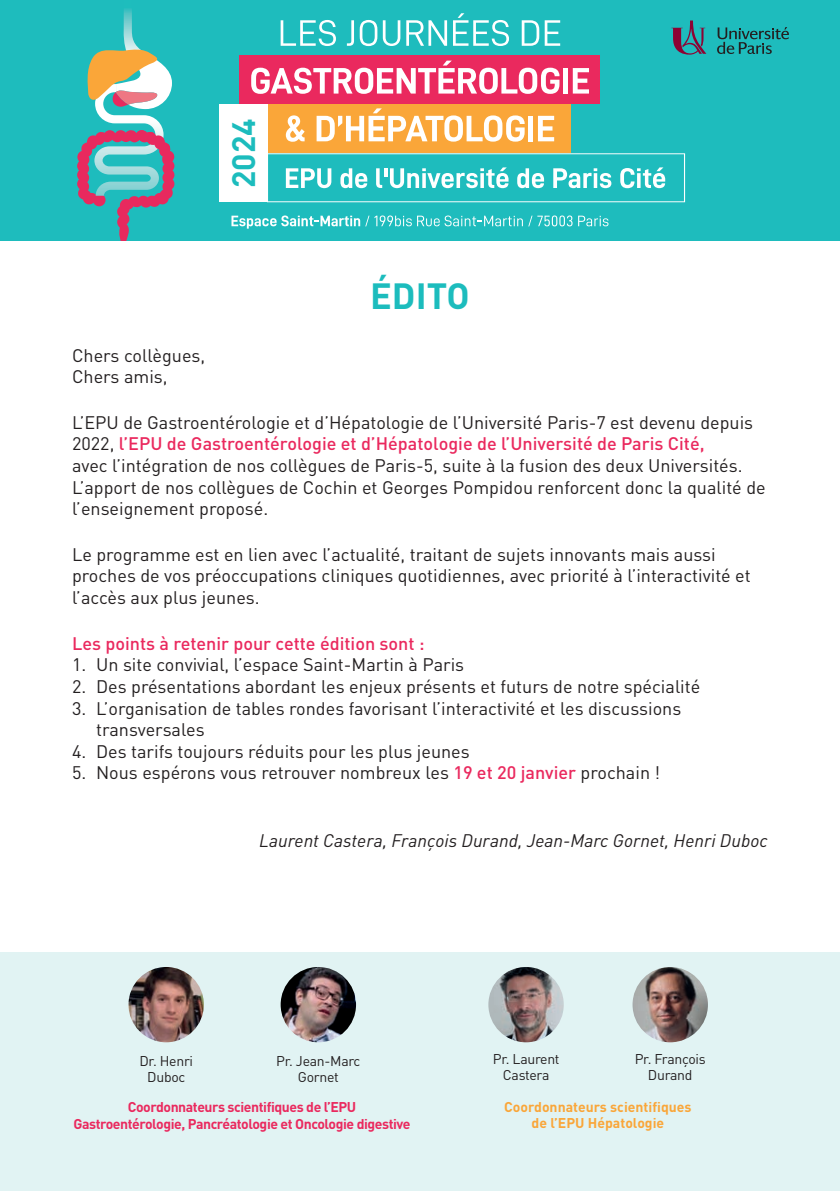
<style>
.page{position:relative;width:840px;height:1191px;background:#fff}
.page>*{position:absolute;margin:0;border:0;box-sizing:border-box;transform-origin:0 0}
.t1{font:700 36px "DIN Pro";color:#1cbcbd}
.t2{font:700 32px "DIN Pro";color:#1cbcbd}
.t3{font:18px/21.6px "DIN Pro";color:#231f20}
.t4{font:italic 18px "DIN Pro";color:#231f20}
.t5{font:500 18px "DIN Pro";color:#ea295e}
.t6{font:700 14px/16.8px "DIN Pro";letter-spacing:-.03em;color:#ea295e;text-align:center}
.t7{font:14px "DIN Pro";letter-spacing:-.02em;color:#231f20}
.t8{font:700 14px/16.8px "DIN Pro";color:#faa639;text-align:center}
.s1{font-weight:500;color:#ea295e}
</style>
<div class="page">
<div style="left:0;top:0;width:839px;height:240px;background:#1ebcbd"></div>
<svg style="left:231px;top:215px;width:180px;height:14px"></svg>
<svg style="left:417px;top:215px;width:105px;height:11px"></svg>
<svg style="left:528px;top:215px;width:80px;height:11px"></svg>
<div style="left:0;top:952px;width:839px;height:239px;background:#e1f3f3"></div>
<img style="left:128px;top:967px;width:76px;height:75px;border-radius:38px">
<img style="left:280px;top:967px;width:76px;height:75px;border-radius:38px">
<img style="left:488px;top:967px;width:75px;height:75px;border-radius:38px">
<img style="left:632px;top:967px;width:75px;height:75px;border-radius:38px">
<div style="left:240px;top:55px;width:359px;height:49px;background:#ea295e"></div>
<div style="left:268px;top:104px;width:303px;height:49px;background:#faa639"></div>
<svg style="left:280px;top:20px;width:56px;height:26px"></svg>
<svg style="left:347px;top:20px;width:53px;height:26px"></svg>
<svg style="left:406px;top:20px;width:41px;height:26px"></svg>
<svg style="left:453px;top:13px;width:55px;height:33px"></svg>
<svg style="left:521px;top:20px;width:39px;height:26px"></svg>
<svg style="left:251px;top:61px;width:308px;height:33px"></svg>
<div style="left:563px;top:68px;width:5px;height:26px;background:#fff"></div>
<svg style="left:572px;top:68px;width:16px;height:26px"></svg>
<svg style="left:286px;top:115px;width:18px;height:27px"></svg>
<svg style="left:316px;top:108px;width:208px;height:34px"></svg>
<div style="left:528px;top:116px;width:5px;height:25px;background:#fff"></div>
<svg style="left:538px;top:116px;width:16px;height:25px"></svg>
<svg style="left:77px;top:9px;width:97px;height:231px"></svg>
<div style="left:219px;top:104px;width:49px;height:98px;background:#fff"></div>
<svg style="left:268px;top:153px;width:416px;height:49px"></svg>
<svg style="left:671px;top:21px;width:35px;height:34px"></svg>
<svg style="left:717px;top:27px;width:71px;height:27px"></svg>
<h2 class="t2" style="left:217px;top:188px;width:71px;rotate:-90deg">2024</h2>
<h1 class="t1" style="left:370px;top:266px;width:101px">ÉDITO</h1>
<p class="t3" style="left:72px;top:342px;width:135px">Chers collègues,<br>Chers amis,</p>
<p class="t3" style="left:72px;top:410px;width:694px">L’EPU de Gastroentérologie et d’Hépatologie de l’Université Paris-7 est devenu depuis 2022, <span class="s1">l’EPU de Gastroentérologie et d’Hépatologie de l’Université de Paris Cité,<br></span>avec l’intégration de nos collègues de Paris-5, suite à la fusion des deux Universités.<br>L’apport de nos collègues de Cochin et Georges Pompidou renforcent donc la qualité de l’enseignement proposé.</p>
<p class="t3" style="left:72px;top:542px;width:679px">Le programme est en lien avec l’actualité, traitant de sujets innovants mais aussi proches de vos préoccupations cliniques quotidiennes, avec priorité à l’interactivité et l’accès aux plus jeunes.</p>
<p class="t5" style="left:72px;top:628px;width:353px">Les points à retenir pour cette édition sont :</p>
<p class="t3" style="left:72px;top:652px;width:393px">1. Un site convivial, l’espace Saint-Martin à Paris</p>
<p class="t3" style="left:72px;top:674px;width:629px">2. Des présentations abordant les enjeux présents et futurs de notre spécialité</p>
<p class="t3" style="left:96px;top:695px;width:586px;text-indent:-24px">3. L’organisation de tables rondes favorisant l’interactivité et les discussions transversales</p>
<p class="t3" style="left:72px;top:738px;width:399px">4. Des tarifs toujours réduits pour les plus jeunes</p>
<p class="t3" style="left:72px;top:760px;width:589px">5. Nous espérons vous retrouver nombreux les <span class="s1">19 et 20 janvier</span> prochain !</p>
<p class="t4" style="left:259px;top:826px;width:510px">Laurent Castera, François Durand, Jean-Marc Gornet, Henri Duboc</p>
<p class="t7" style="left:139px;top:1050px;width:55px">Dr. Henri</p>
<p class="t7" style="left:276px;top:1050px;width:86px">Pr. Jean-Marc</p>
<p class="t7" style="left:147px;top:1066px;width:40px">Duboc</p>
<p class="t7" style="left:298px;top:1066px;width:42px">Gornet</p>
<p class="t6" style="left:73px;top:1097px;width:338px">Coordonnateurs scientifiques de l’EPU<br>Gastroentérologie, Pancréatologie et Oncologie digestive</p>
<p class="t7" style="left:492px;top:1047px;width:68px">Pr. Laurent</p>
<p class="t7" style="left:634px;top:1047px;width:73px">Pr. François</p>
<p class="t7" style="left:502px;top:1063px;width:48px">Castera</p>
<p class="t7" style="left:647px;top:1063px;width:46px">Durand</p>
<p class="t8" style="left:504px;top:1096px;width:189px">Coordonnateurs scientifiques de l’EPU Hépatologie</p>
</div>
